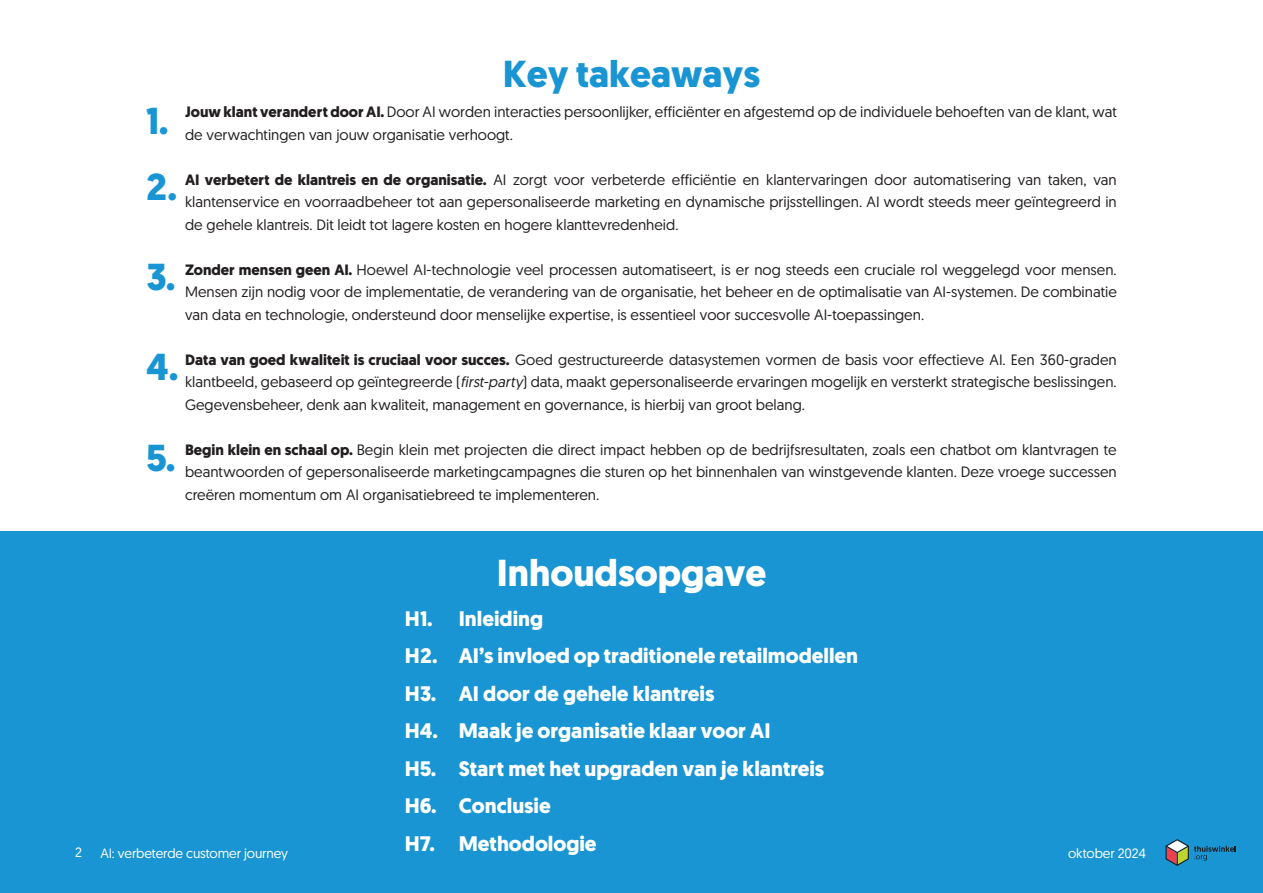
<style>
.page{position:relative;width:1263px;height:893px;background:#fff}
.page>*{position:absolute;margin:0;border:0;box-sizing:border-box;transform-origin:0 0}
.t1{font:700 37.5px "Geomanist";color:#1a95d3}
.t2{font:700 37.5px "Geomanist";color:#fff}
.t3{font:700 21px "Geomanist";color:#fff}
.t4{font:15px/22.5px "Geomanist";color:#231f20;text-align:justify}
.t5{font:13.5px "Geomanist";letter-spacing:-.01em;color:#fff}
.s1{font-weight:700}
.s2{font-style:italic}
</style>
<div class="page">
<div style="left:0;top:532px;width:1263px;height:361px;background:#1a95d3"></div>
<svg style="left:1165px;top:839px;width:71px;height:27px"></svg>
<p class="t1" style="left:503px;top:48px;width:258px">Key takeaways</p>
<p class="t4" style="left:185px;top:100px;width:933px"><span class="s1">Jouw klant verandert door AI.</span> Door AI worden interacties persoonlijker, efficiënter en afgestemd op de individuele behoeften van de klant, wat de verwachtingen van jouw organisatie verhoogt.</p>
<p class="t4" style="left:185px;top:168px;width:933px"><span class="s1">AI verbetert de klantreis en de organisatie.</span> AI zorgt voor verbeterde efficiëntie en klantervaringen door automatisering van taken, van klantenservice en voorraadbeheer tot aan gepersonaliseerde marketing en dynamische prijsstellingen. AI wordt steeds meer geïntegreerd in de gehele klantreis. Dit leidt tot lagere kosten en hogere klanttevredenheid.</p>
<p class="t4" style="left:185px;top:258px;width:933px"><span class="s1">Zonder mensen geen AI.</span> Hoewel AI-technologie veel processen automatiseert, is er nog steeds een cruciale rol weggelegd voor mensen.<br>Mensen zijn nodig voor de implementatie, de verandering van de organisatie, het beheer en de optimalisatie van AI-systemen. De combinatie van data en technologie, ondersteund door menselijke expertise, is essentieel voor succesvolle AI-toepassingen.</p>
<p class="t4" style="left:185px;top:348px;width:933px"><span class="s1">Data van goed kwaliteit is cruciaal voor succes.</span> Goed gestructureerde datasystemen vormen de basis voor effectieve AI. Een 360-graden klantbeeld, gebaseerd op geïntegreerde (<span class="s2">first-party</span>) data, maakt gepersonaliseerde ervaringen mogelijk en versterkt strategische beslissingen.<br>Gegevensbeheer, denk aan kwaliteit, management en governance, is hierbij van groot belang.</p>
<p class="t4" style="left:185px;top:438px;width:933px"><span class="s1">Begin klein en schaal op.</span> Begin klein met projecten die direct impact hebben op de bedrijfsresultaten, zoals een chatbot om klantvragen te beantwoorden of gepersonaliseerde marketingcampagnes die sturen op het binnenhalen van winstgevende klanten. Deze vroege successen creëren momentum om AI organisatiebreed te implementeren.</p>
<p class="t1" style="left:146px;top:96px;width:24px">1.</p>
<p class="t1" style="left:146px;top:162px;width:33px">2.</p>
<p class="t1" style="left:146px;top:252px;width:31px">3.</p>
<p class="t1" style="left:146px;top:342px;width:34px">4.</p>
<p class="t1" style="left:146px;top:433px;width:31px">5.</p>
<p class="t2" style="left:497px;top:548px;width:271px">Inhoudsopgave</p>
<p class="t3" style="left:405px;top:605px;width:140px">H1. Inleiding</p>
<p class="t3" style="left:405px;top:642px;width:455px">H2. AI’s invloed op traditionele retailmodellen</p>
<p class="t3" style="left:405px;top:680px;width:311px">H3. AI door de gehele klantreis</p>
<p class="t3" style="left:405px;top:717px;width:367px">H4. Maak je organisatie klaar voor AI</p>
<p class="t3" style="left:405px;top:755px;width:421px">H5. Start met het upgraden van je klantreis</p>
<p class="t3" style="left:405px;top:792px;width:147px">H6. Conclusie</p>
<p class="t3" style="left:405px;top:830px;width:193px">H7. Methodologie</p>
<p class="t5" style="left:75px;top:844px;width:8px">2</p>
<p class="t5" style="left:100px;top:844px;width:189px">AI: verbeterde customer journey</p>
<p class="t5" style="left:1068px;top:844px;width:79px">oktober 2024</p>
</div>
